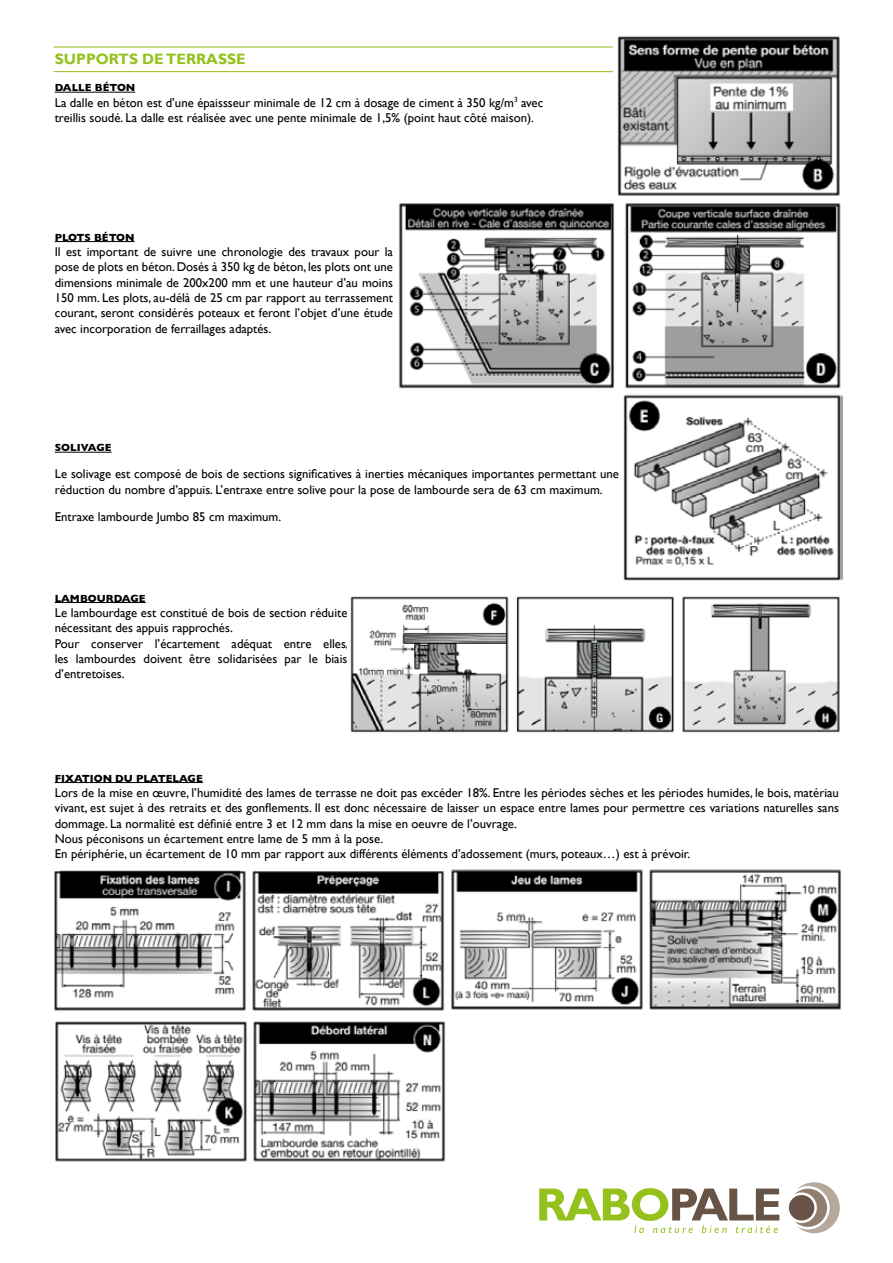
<style>
.page{position:relative;width:893px;height:1263px;background:#fff}
.page>*{position:absolute;margin:0;border:0;box-sizing:border-box;transform-origin:0 0}
.t1{font:700 15px "Gill Sans";color:#94c11c}
.t2{font:12.75px/15.3px "Gill Sans";color:#000}
.t3{font:700 10.5px "Gill Sans";color:#000}
</style>
<div class="page">
<hr style="left:54px;top:71px;width:784px;height:1px;background:#94c11c">
<hr style="left:54px;top:46px;width:784px;height:2px;background:#94c11c">
<hr style="left:55px;top:92px;width:80px;height:1px;background:#000">
<hr style="left:55px;top:241px;width:79px;height:1px;background:#000">
<hr style="left:55px;top:452px;width:57px;height:1px;background:#000">
<hr style="left:55px;top:602px;width:91px;height:1px;background:#000">
<hr style="left:55px;top:782px;width:148px;height:1px;background:#000">
<img style="left:614px;top:36px;width:226px;height:160px">
<img style="left:398px;top:203px;width:443px;height:186px">
<img style="left:624px;top:394px;width:218px;height:187px">
<img style="left:350px;top:596px;width:490px;height:137px">
<img style="left:54px;top:870px;width:391px;height:141px">
<img style="left:451px;top:869px;width:391px;height:141px">
<img style="left:55px;top:1021px;width:391px;height:141px">
<svg style="left:794px;top:1182px;width:46px;height:51px"></svg>
<div style="left:789px;top:1195px;width:25px;height:25px;background:#675446;border-radius:50%"></div>
<svg style="left:539px;top:1188px;width:240px;height:45px"></svg>
<p class="t1" style="left:55px;top:50px;width:192px">SUPPORTS DE TERRASSE</p>
<p class="t3" style="left:55px;top:79px;width:82px">DALLE BÉTON</p>
<p class="t2" style="left:55px;top:95px;width:490px">La dalle en béton est d’une épaissseur minimale de 12 cm à dosage de ciment à 350 kg/m<sup>3</sup> avec treillis soudé. La dalle est réalisée avec une pente minimale de 1,5% (point haut côté maison).</p>
<p class="t3" style="left:55px;top:229px;width:81px">PLOTS BÉTON</p>
<p class="t2" style="left:55px;top:244px;width:340px;text-align:justify">Il est important de suivre une chronologie des travaux pour la pose de plots en béton. Dosés à 350 kg de béton, les plots ont une dimensions minimale de 200x200 mm et une hauteur d’au moins 150 mm. Les plots, au-délà de 25 cm par rapport au terrassement courant, seront considérés poteaux et feront l’objet d’une étude avec incorporation de ferraillages adaptés.</p>
<p class="t3" style="left:55px;top:439px;width:58px">SOLIVAGE</p>
<p class="t2" style="left:55px;top:466px;width:566px">Le solivage est composé de bois de sections significatives à inerties mécaniques importantes permettant une réduction du nombre d’appuis. L’entraxe entre solive pour la pose de lambourde sera de 63 cm maximum.</p>
<p class="t2" style="left:55px;top:509px;width:228px">Entraxe lambourde Jumbo 85 cm maximum.</p>
<p class="t3" style="left:55px;top:590px;width:93px">LAMBOURDAGE</p>
<p class="t2" style="left:55px;top:605px;width:295px">Le lambourdage est constitué de bois de section réduite nécessitant des appuis rapprochés.<br>Pour conserver l’écartement adéquat entre elles, les lambourdes doivent être solidarisées par le biais d’entretoises.</p>
<p class="t3" style="left:55px;top:770px;width:150px">FIXATION DU PLATELAGE</p>
<p class="t2" style="left:55px;top:785px;width:786px">Lors de la mise en œuvre, l’humidité des lames de terrasse ne doit pas excéder 18%. Entre les périodes sèches et les périodes humides, le bois, matériau vivant, est sujet à des retraits et des gonflements. Il est donc nécessaire de laisser un espace entre lames pour permettre ces variations naturelles sans dommage. La normalité est définié entre 3 et 12 mm dans la mise en oeuvre de l’ouvrage.<br>Nous péconisons un écartement entre lame de 5 mm à la pose.<br>En périphérie, un écartement de 10 mm par rapport aux différents éléments d’adossement (murs, poteaux…) est à prévoir.</p>
</div>
